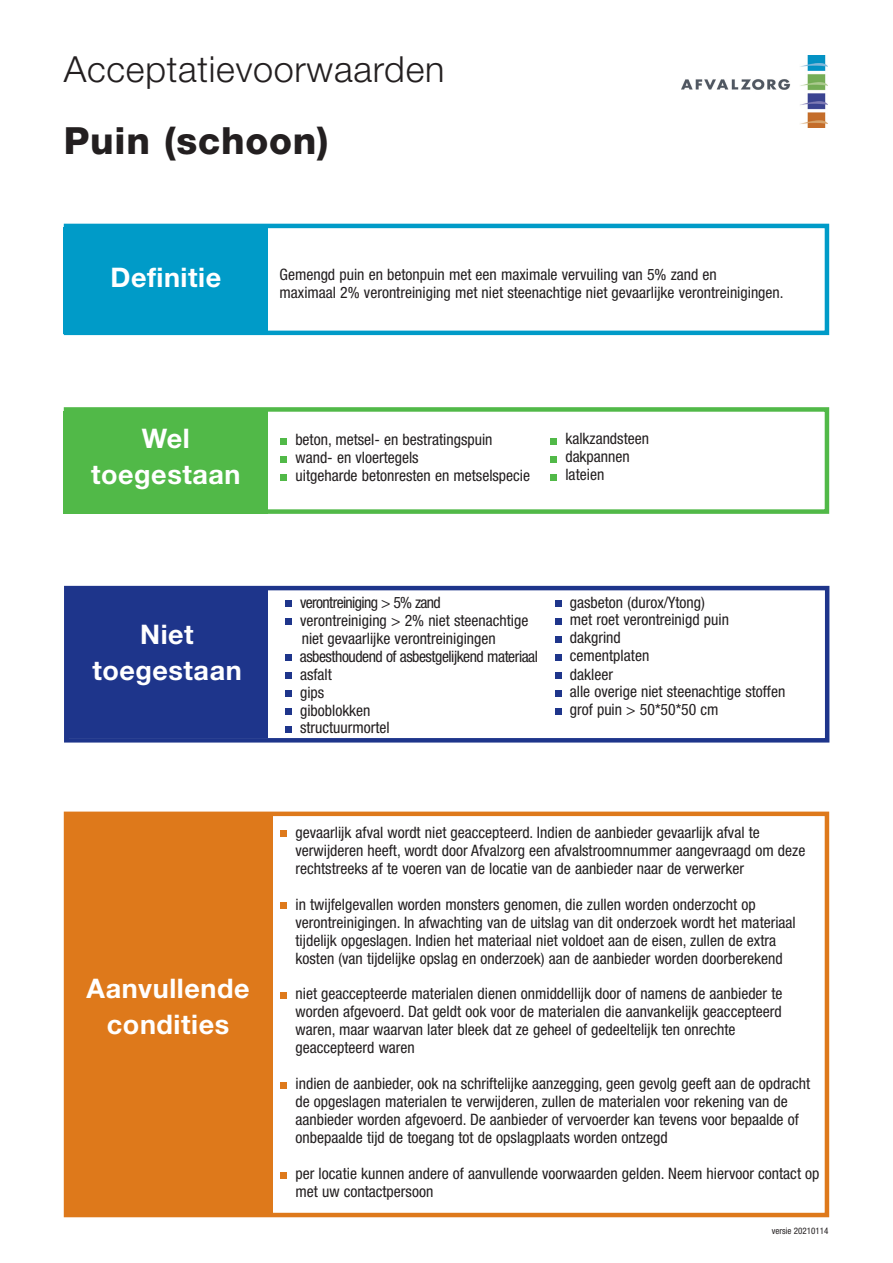
<style>
.page{position:relative;width:893px;height:1263px;background:#fff}
.page>*{position:absolute;margin:0;border:0;box-sizing:border-box;transform-origin:0 0}
.titel{font:800 37.5px "Helvetica Neue LT Std";letter-spacing:.02em;color:#231f20}
.ondertitel{font:300 36px "Helvetica Neue LT Std";letter-spacing:.02em;color:#231f20}
.t1{font:700 27px "Helvetica Neue LT Std";letter-spacing:.02em;color:#fff}
.platte_tekst{font:condensed 15.75px/18px "Helvetica Neue LT Std";color:#231f20}
.platte_tekst-2{font:condensed 15.75px "Helvetica Neue LT Std";letter-spacing:-.03em;color:#231f20}
.platte_tekst-3{font:condensed 15.75px "Helvetica Neue LT Std";letter-spacing:-.04em;color:#231f20}
.platte_tekst-4{font:condensed 9px "Helvetica Neue LT Std";color:#231f20}
</style>
<div class="page">
<div style="left:66px;top:590px;width:202px;height:148px;background:#1e358b"></div>
<div style="left:64px;top:586px;width:765px;height:156px;border:4px solid #1e358b"></div>
<div style="left:64px;top:811px;width:765px;height:406px;border:4px solid #de791b"></div>
<div style="left:64px;top:815px;width:208px;height:401px;background:#de791b"></div>
<div style="left:64px;top:407px;width:765px;height:107px;border:4px solid #51b948"></div>
<div style="left:64px;top:224px;width:765px;height:111px;border:4px solid #009bc8"></div>
<div style="left:64px;top:227px;width:204px;height:107px;background:#009bc8"></div>
<div style="left:64px;top:412px;width:204px;height:102px;background:#51b948"></div>
<svg style="left:281px;top:438px;width:6px;height:6px"></svg>
<svg style="left:551px;top:438px;width:6px;height:6px"></svg>
<svg style="left:281px;top:456px;width:6px;height:6px"></svg>
<svg style="left:551px;top:456px;width:6px;height:6px"></svg>
<svg style="left:281px;top:474px;width:6px;height:6px"></svg>
<svg style="left:551px;top:474px;width:6px;height:6px"></svg>
<div style="left:285px;top:600px;width:7px;height:7px;background:#1e358b"></div>
<div style="left:555px;top:600px;width:7px;height:7px;background:#1e358b"></div>
<div style="left:285px;top:618px;width:7px;height:7px;background:#1e358b"></div>
<div style="left:555px;top:618px;width:7px;height:7px;background:#1e358b"></div>
<div style="left:555px;top:636px;width:7px;height:7px;background:#1e358b"></div>
<div style="left:285px;top:654px;width:7px;height:7px;background:#1e358b"></div>
<div style="left:555px;top:654px;width:7px;height:7px;background:#1e358b"></div>
<div style="left:285px;top:672px;width:7px;height:7px;background:#1e358b"></div>
<div style="left:555px;top:672px;width:7px;height:7px;background:#1e358b"></div>
<div style="left:285px;top:690px;width:7px;height:7px;background:#1e358b"></div>
<div style="left:555px;top:690px;width:7px;height:7px;background:#1e358b"></div>
<div style="left:285px;top:708px;width:7px;height:7px;background:#1e358b"></div>
<div style="left:555px;top:708px;width:7px;height:7px;background:#1e358b"></div>
<div style="left:285px;top:726px;width:7px;height:7px;background:#1e358b"></div>
<div style="left:281px;top:830px;width:6px;height:7px;background:#de791b"></div>
<div style="left:281px;top:902px;width:6px;height:7px;background:#de791b"></div>
<div style="left:281px;top:992px;width:6px;height:7px;background:#de791b"></div>
<div style="left:281px;top:1082px;width:6px;height:7px;background:#de791b"></div>
<div style="left:281px;top:1172px;width:6px;height:7px;background:#de791b"></div>
<img style="left:681px;top:56px;width:147px;height:72px">
<p class="ondertitel" style="left:64px;top:47px;width:382px">Acceptatievoorwaarden</p>
<p class="titel" style="left:64px;top:118px;width:266px">Puin (schoon)</p>
<p class="t1" style="left:110px;top:261px;width:112px">Definitie</p>
<p class="platte_tekst" style="left:280px;top:265px;width:506px">Gemengd puin en betonpuin met een maximale vervuiling van 5% zand en<br>maximaal 2% verontreiniging met niet steenachtige niet gevaarlijke verontreinigingen.</p>
<p class="t1" style="left:142px;top:421px;width:50px">Wel</p>
<p class="t1" style="left:91px;top:457px;width:151px">toegestaan</p>
<p class="t1" style="left:140px;top:617px;width:55px">Niet</p>
<p class="t1" style="left:92px;top:653px;width:151px">toegestaan</p>
<p class="t1" style="left:87px;top:972px;width:164px">Aanvullende</p>
<p class="t1" style="left:107px;top:1008px;width:124px">condities</p>
<p class="platte_tekst" style="left:295px;top:431px;width:199px">beton, metsel- en bestratingspuin</p>
<p class="platte_tekst" style="left:565px;top:429px;width:85px">kalkzandsteen</p>
<p class="platte_tekst" style="left:296px;top:449px;width:125px">wand- en vloertegels</p>
<p class="platte_tekst" style="left:565px;top:447px;width:66px">dakpannen</p>
<p class="platte_tekst" style="left:296px;top:467px;width:236px">uitgeharde betonresten en metselspecie</p>
<p class="platte_tekst" style="left:565px;top:465px;width:40px">lateien</p>
<p class="platte_tekst-3" style="left:300px;top:593px;width:142px">verontreiniging &gt; 5% zand</p>
<p class="platte_tekst" style="left:570px;top:593px;width:137px">gasbeton (durox/Ytong)</p>
<p class="platte_tekst" style="left:300px;top:611px;width:230px">verontreiniging &gt; 2% niet steenachtige</p>
<p class="platte_tekst" style="left:570px;top:610px;width:161px">met roet verontreinigd puin</p>
<p class="platte_tekst" style="left:302px;top:629px;width:196px">niet gevaarlijke verontreinigingen</p>
<p class="platte_tekst" style="left:570px;top:628px;width:53px">dakgrind</p>
<p class="platte_tekst-2" style="left:300px;top:647px;width:240px">asbesthoudend of asbestgelijkend materiaal</p>
<p class="platte_tekst" style="left:570px;top:646px;width:81px">cementplaten</p>
<p class="platte_tekst" style="left:300px;top:665px;width:33px">asfalt</p>
<p class="platte_tekst" style="left:570px;top:665px;width:45px">dakleer</p>
<p class="platte_tekst" style="left:300px;top:683px;width:26px">gips</p>
<p class="platte_tekst" style="left:570px;top:682px;width:217px">alle overige niet steenachtige stoffen</p>
<p class="platte_tekst" style="left:300px;top:701px;width:72px">giboblokken</p>
<p class="platte_tekst" style="left:570px;top:700px;width:150px">grof puin &gt; 50*50*50 cm</p>
<p class="platte_tekst" style="left:300px;top:718px;width:91px">structuurmortel</p>
<p class="platte_tekst" style="left:296px;top:823px;width:511px">gevaarlijk afval wordt niet geaccepteerd. Indien de aanbieder gevaarlijk afval te verwijderen heeft, wordt door Afvalzorg een afvalstroomnummer aangevraagd om deze rechtstreeks af te voeren van de locatie van de aanbieder naar de verwerker</p>
<p class="platte_tekst" style="left:296px;top:895px;width:502px">in twijfelgevallen worden monsters genomen, die zullen worden onderzocht op verontreinigingen. In afwachting van de uitslag van dit onderzoek wordt het materiaal tijdelijk opgeslagen. Indien het materiaal niet voldoet aan de eisen, zullen de extra kosten (van tijdelijke opslag en onderzoek) aan de aanbieder worden doorberekend</p>
<p class="platte_tekst" style="left:296px;top:984px;width:488px">niet geaccepteerde materialen dienen onmiddellijk door of namens de aanbieder te worden afgevoerd. Dat geldt ook voor de materialen die aanvankelijk geaccepteerd waren, maar waarvan later bleek dat ze geheel of gedeeltelijk ten onrechte geaccepteerd waren</p>
<p class="platte_tekst" style="left:296px;top:1074px;width:516px">indien de aanbieder, ook na schriftelijke aanzegging, geen gevolg geeft aan de opdracht de opgeslagen materialen te verwijderen, zullen de materialen voor rekening van de aanbieder worden afgevoerd. De aanbieder of vervoerder kan tevens voor bepaalde of onbepaalde tijd de toegang tot de opslagplaats worden ontzegd</p>
<p class="platte_tekst" style="left:296px;top:1164px;width:525px">per locatie kunnen andere of aanvullende voorwaarden gelden. Neem hiervoor contact op met uw contactpersoon</p>
<p class="platte_tekst-4" style="left:772px;top:1225px;width:58px">versie 20210114</p>
</div>
